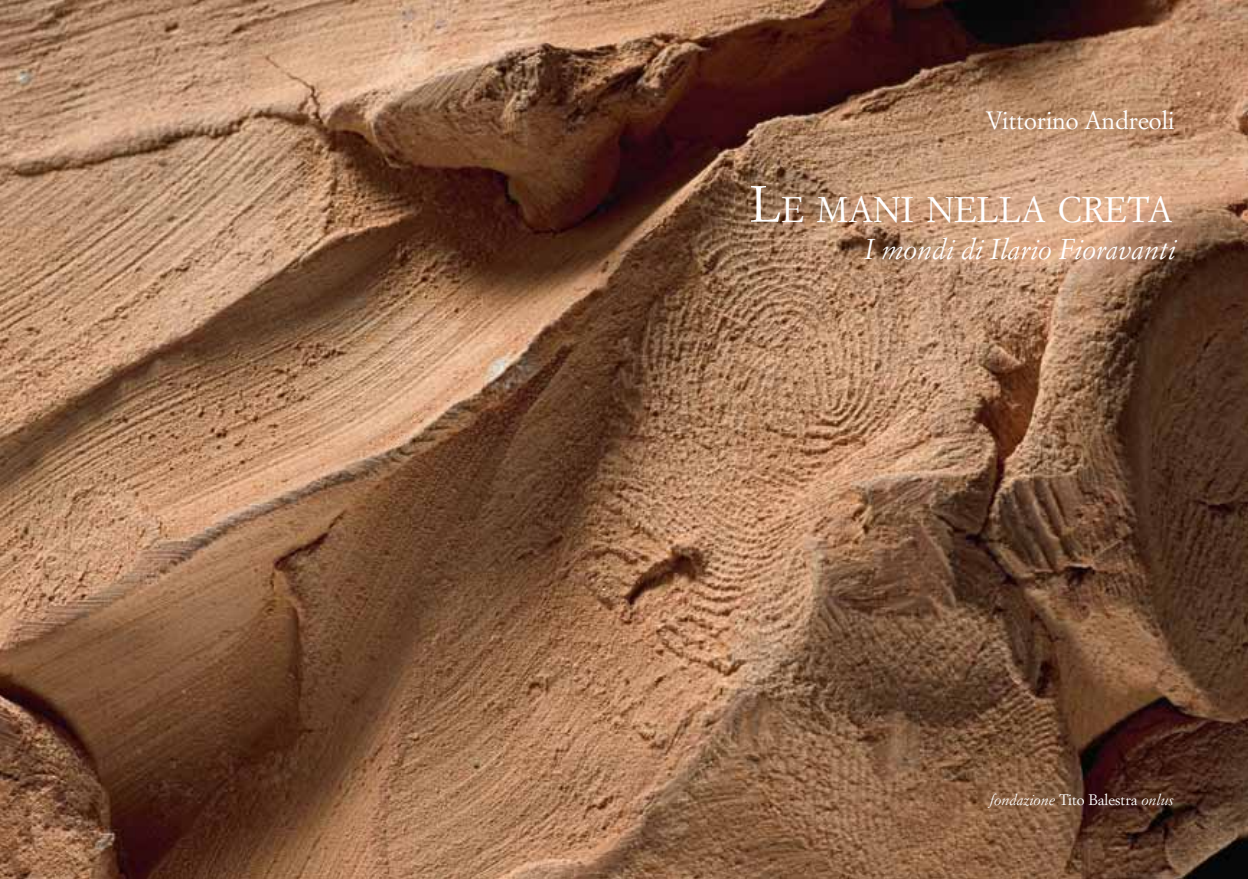
<style>
.page{position:relative;width:1248px;height:879px;background:#fff}
.page>*{position:absolute;margin:0;border:0;box-sizing:border-box;transform-origin:0 0}
.t1{font:35px "Simoncini Garamond";color:#fff}
.t2{font:italic 28.2px "Simoncini Garamond";color:#fff}
.t3{font:24.6px "Simoncini Garamond";color:#fff}
.t4{font:italic 15px "Simoncini Garamond";color:#fff}
.s1{font-size:50px}
.s2{font-style:inherit}
.s3{font-style:normal}
</style>
<div class="page">
<img style="left:0;top:0;width:1247px;height:879px">
<h3 class="t3" style="left:985px;top:106px;width:190px">Vittorino Andreoli</h3>
<h1 class="t1" style="left:749px;top:188px;width:424px"><span class="s1">L</span>E MANI NELLA CRETA</h1>
<h2 class="t2" style="left:864px;top:233px;width:313px"><span class="s2">I</span> mondi di Ilario Fioravanti</h2>
<p class="t4" style="left:989px;top:791px;width:186px">fondazione <span class="s3">Tito Balestra</span> onlus</p>
</div>
